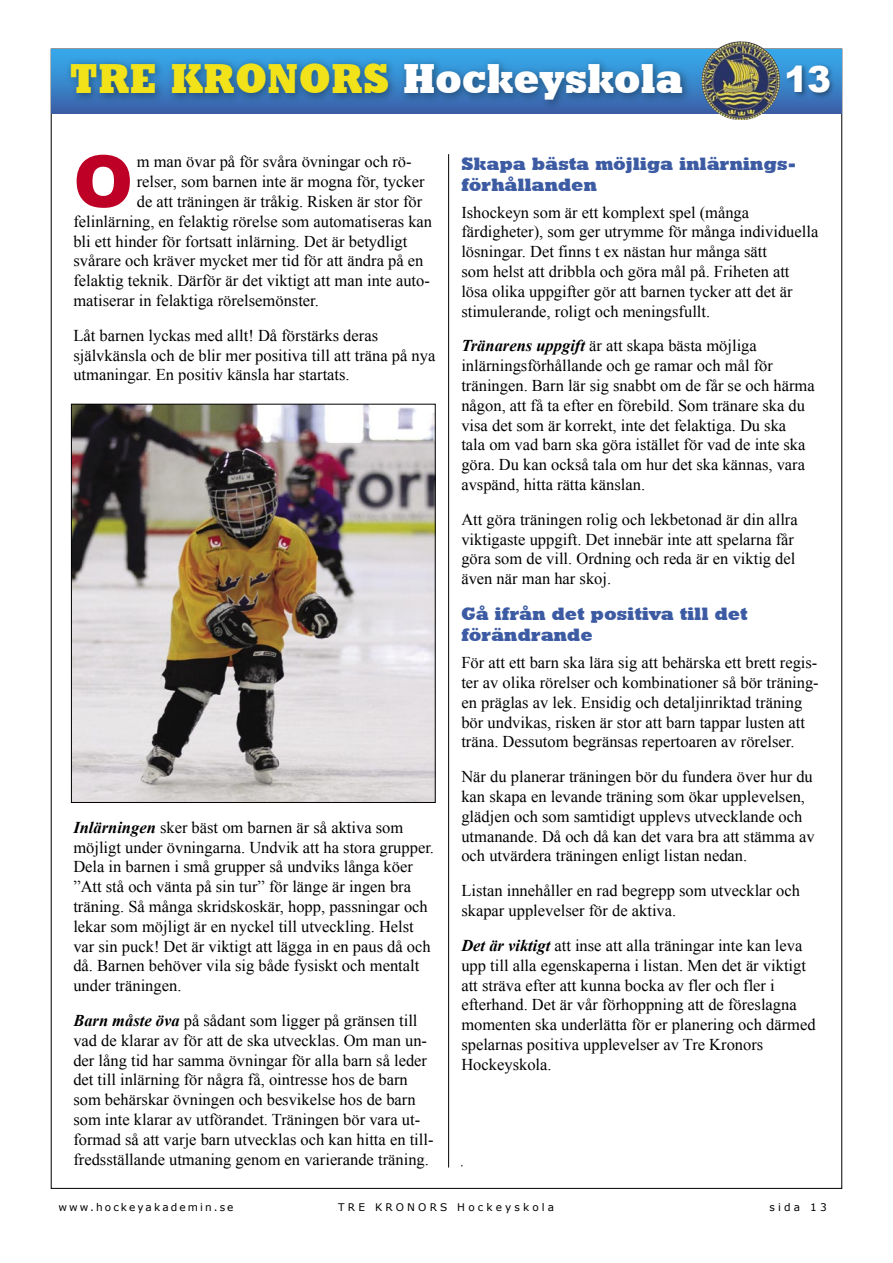
<style>
.page{position:relative;width:893px;height:1263px;background:#fff}
.page>*{position:absolute;margin:0;border:0;box-sizing:border-box;transform-origin:0 0}
.t1{font:900 71.85px "Arial";color:#be0027}
.t2{font:42px "Geometric Slab 712 BT Extra Bold A";letter-spacing:.025em;color:#fff;scale:.91 1}
.t3{font:900 36px "Arial";color:#fff}
.t4{font:18px/21px "Geometric Slab 712 BT Extra Bold A";letter-spacing:.025em;color:#3c5ba3}
.t5{font:16.5px/19.8px "Times New Roman";color:#000}
.t6{font:10.5px "Verdana";letter-spacing:.3em;color:#000}
.t7{font:10.5px "Verdana";letter-spacing:.2em;color:#000}
.s1{color:#f1e21a}
.s2{font-weight:700;font-style:italic}
</style>
<div class="page">
<img style="left:51px;top:49px;width:791px;height:64px">
<div style="left:784px;top:62px;width:53px;height:38px;background:#000;opacity:.4"></div>
<div style="left:64px;top:56px;width:630px;height:55px;background:#000;opacity:.4"></div>
<hr style="left:448px;top:154px;width:1px;height:1013px;background:#000">
<img style="left:73px;top:406px;width:360px;height:395px">
<div style="left:71px;top:404px;width:364px;height:399px;border:1px solid #000"></div>
<img style="left:709px;top:41px;width:51px;height:16px">
<p class="t2" style="left:70px;top:53px;width:674px"><span class="s1">TRE KRONORS</span> Hockeyskola</p>
<p class="t3" style="left:784px;top:53px;width:49px">13</p>
<p class="t1" style="left:73px;top:129px;width:61px">O</p>
<p class="t5" style="left:137px;top:152px;width:276px">m man övar på för svåra övningar och rö-</p>
<p class="t5" style="left:137px;top:171px;width:289px">relser, som barnen inte är mogna för, tycker</p>
<p class="t5" style="left:137px;top:191px;width:287px">de att träningen är tråkig. Risken är stor för</p>
<p class="t5" style="left:73px;top:211px;width:360px">felinlärning, en felaktig rörelse som automatiseras kan</p>
<p class="t5" style="left:73px;top:231px;width:336px">bli ett hinder för fortsatt inlärning. Det är betydligt</p>
<p class="t5" style="left:73px;top:251px;width:352px">svårare och kräver mycket mer tid för att ändra på en</p>
<p class="t5" style="left:73px;top:270px;width:358px">felaktig teknik. Därför är det viktigt att man inte auto-</p>
<p class="t5" style="left:73px;top:290px;width:247px">matiserar in felaktiga rörelsemönster.</p>
<p class="t5" style="left:73px;top:325px;width:364px">Låt barnen lyckas med allt! Då förstärks deras självkänsla och de blir mer positiva till att träna på nya utmaningar. En positiv känsla har startats.</p>
<p class="t5" style="left:73px;top:817px;width:362px"><span class="s2">Inlärningen</span> sker bäst om barnen är så aktiva som möjligt under övningarna. Undvik att ha stora grupper.<br>Dela in barnen i små grupper så undviks långa köer ”Att stå och vänta på sin tur” för länge är ingen bra träning. Så många skridskoskär, hopp, passningar och lekar som möjligt är en nyckel till utveckling. Helst var sin puck! Det är viktigt att lägga in en paus då och då. Barnen behöver vila sig både fysiskt och mentalt under träningen.</p>
<p class="t5" style="left:73px;top:1010px;width:362px"><span class="s2">Barn måste öva</span> på sådant som ligger på gränsen till vad de klarar av för att de ska utvecklas. Om man un&shy;der lång tid har samma övningar för alla barn så leder det till inlärning för några få, ointresse hos de barn som behärskar övningen och besvikelse hos de barn som inte klarar av utförandet. Träningen bör vara ut&shy;formad så att varje barn utvecklas och kan hitta en till&shy;fredsställande utmaning genom en varierande träning.</p>
<p class="t4" style="left:461px;top:153px;width:336px">Skapa bästa möjliga inlärnings&shy;förhållanden</p>
<p class="t5" style="left:461px;top:202px;width:358px">Ishockeyn som är ett komplext spel (många färdigheter), som ger utrymme för många individuella lösningar. Det finns t ex nästan hur många sätt<br>som helst att dribbla och göra mål på. Friheten att lösa olika uppgifter gör att barnen tycker att det är stimulerande, roligt och meningsfullt.</p>
<p class="t5" style="left:461px;top:336px;width:355px"><span class="s2">Tränarens uppgift</span> är att skapa bästa möjliga inlärningsförhållande och ge ramar och mål för träningen. Barn lär sig snabbt om de får se och härma någon, att få ta efter en förebild. Som tränare ska du visa det som är korrekt, inte det felaktiga. Du ska<br>tala om vad barn ska göra istället för vad de inte ska göra. Du kan också tala om hur det ska kännas, vara avspänd, hitta rätta känslan.</p>
<p class="t5" style="left:461px;top:509px;width:338px">Att göra träningen rolig och lekbetonad är din allra viktigaste uppgift. Det innebär inte att spelarna får göra som de vill. Ordning och reda är en viktig del även när man har skoj.</p>
<p class="t4" style="left:461px;top:603px;width:288px">Gå ifrån det positiva till det förändrande</p>
<p class="t5" style="left:461px;top:653px;width:359px">För att ett barn ska lära sig att behärska ett brett regis&shy;ter av olika rörelser och kombinationer så bör träning&shy;en präglas av lek. Ensidig och detaljinriktad träning bör undvikas, risken är stor att barn tappar lusten att träna. Dessutom begränsas repertoaren av rörelser.</p>
<p class="t5" style="left:461px;top:767px;width:355px">När du planerar träningen bör du fundera över hur du kan skapa en levande träning som ökar upplevelsen, glädjen och som samtidigt upplevs utvecklande och utmanande. Då och då kan det vara bra att stämma av och utvärdera träningen enligt listan nedan.</p>
<p class="t5" style="left:461px;top:881px;width:340px">Listan innehåller en rad begrepp som utvecklar och skapar upplevelser för de aktiva.</p>
<p class="t5" style="left:461px;top:935px;width:356px"><span class="s2">Det är viktigt</span> att inse att alla träningar inte kan leva upp till alla egenskaperna i listan. Men det är viktigt att sträva efter att kunna bocka av fler och fler i efterhand. Det är vår förhoppning att de föreslagna momenten ska underlätta för er planering och därmed spelarnas positiva upplevelser av Tre Kronors Hockeyskola.</p>
<p class="t7" style="left:59px;top:1200px;width:177px">www.hockeyakademin.se</p>
<p class="t6" style="left:338px;top:1200px;width:217px">TRE KRONORS Hockeyskola</p>
<p class="t6" style="left:769px;top:1200px;width:59px">sida 13</p>
</div>
